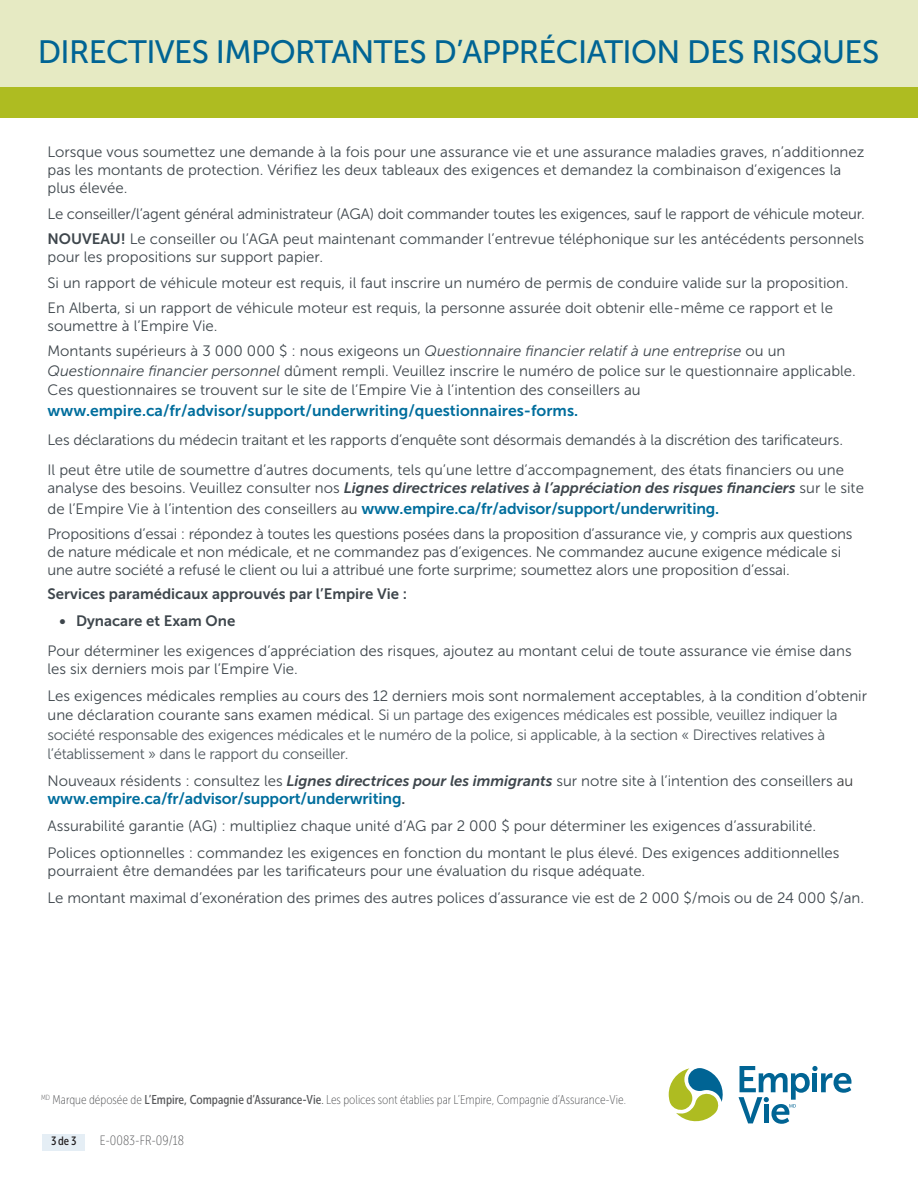
<style>
.page{position:relative;width:918px;height:1188px;background:#fff}
.page>*{position:absolute;margin:0;border:0;box-sizing:border-box;transform-origin:0 0}
.EL_Main_Header_-_Inf{font:32.25px "Museo Sans 500";letter-spacing:-.02em;color:#006494}
.t1{font:15.75px "Museo Sans 700";letter-spacing:-.01em;color:#006e9d}
.t2{font:15px/18px "Museo Sans 300";color:#3e464c}
.t3{font:15px/19.5px "Museo Sans 300";letter-spacing:-.02em;color:#515a60}
.t4{font:15px "Museo Sans 700";color:#3e464c}
.Foot_Note{font:13.5px "Museo Sans Cond 100";color:#57585a}
.Foot_Note-2{font:12.75px "Museo Sans Cond 100";color:#57585a}
.t5{font:12px "Museo Sans Cond 500";color:#231f20}
.s1{font-family:"Museo Sans 700"}
.s2{font-style:italic}
.s3{font-family:"Museo Sans 700";font-style:italic}
.s4{font-family:"Museo Sans 300";font-size:15px;color:#3e464c}
.s5{font-family:"Museo Sans 300";font-size:15px;color:#3e3e3f}
.s6{color:#3e464c}
.s7{color:#3e3e3f}
.s8{font-size:15px;color:#3e464c}
.s9{font-family:"Museo Sans Cond 500"}
.s10{font-family:"Museo Sans Cond 300"}
</style>
<div class="page">
<div style="left:0;top:0;width:918px;height:99px;background:#e6eac3"></div>
<div style="left:0;top:87px;width:918px;height:31px;background:#aebc21"></div>
<svg style="left:669px;top:1068px;width:54px;height:54px"></svg>
<svg style="left:739px;top:1066px;width:112px;height:58px"></svg>
<div style="left:42px;top:1134px;width:43px;height:16px;background:#e5eef5"></div>
<p class="EL_Main_Header_-_Inf" style="left:38px;top:34px;width:843px">DIRECTIVES IMPORTANTES D’APPRÉCIATION DES RISQUES</p>
<p class="t2" style="left:48px;top:143px;width:818px">Lorsque vous soumettez une demande à la fois pour une assurance vie et une assurance maladies graves, n’additionnez pas les montants de protection. Vérifiez les deux tableaux des exigences et demandez la combinaison d’exigences la plus élevée.</p>
<p class="t2" style="left:48px;top:205px;width:819px">Le conseiller/l’agent général administrateur (AGA) doit commander toutes les exigences, sauf le rapport de véhicule moteur.</p>
<p class="t2" style="left:48px;top:230px;width:818px"><span class="s1">NOUVEAU!</span> Le conseiller ou l’AGA peut maintenant commander l’entrevue téléphonique sur les antécédents personnels pour les propositions sur support papier.</p>
<p class="t2" style="left:48px;top:274px;width:802px">Si un rapport de véhicule moteur est requis, il faut inscrire un numéro de permis de conduire valide sur la proposition.</p>
<p class="t2" style="left:48px;top:299px;width:787px">En Alberta, si un rapport de véhicule moteur est requis, la personne assurée doit obtenir elle-même ce rapport et le soumettre à l’Empire Vie.</p>
<p class="t2" style="left:48px;top:341px;width:810px;line-height:19.5px">Montants supérieurs à 3 000 000 $ : nous exigeons un <span class="s2">Questionnaire financier relatif à une entreprise</span> ou un<br><span class="s2">Questionnaire financier personnel</span> dûment rempli. Veuillez inscrire le numéro de police sur le questionnaire applicable.<br>Ces questionnaires se trouvent sur le site de l’Empire Vie à l’intention des conseillers au</p>
<p class="t1" style="left:48px;top:402px;width:532px">www.empire.ca/fr/advisor/support/underwriting/questionnaires-forms.</p>
<p class="t2" style="left:48px;top:431px;width:797px">Les déclarations du médecin traitant et les rapports d’enquête sont désormais demandés à la discrétion des tarificateurs.</p>
<p class="t2" style="left:48px;top:461px;width:818px">Il peut être utile de soumettre d’autres documents, tels qu’une lettre d’accompagnement, des états financiers ou une analyse des besoins. Veuillez consulter nos <span class="s3">Lignes directrices relatives à l’appréciation des risques financiers</span> sur le site</p>
<p class="t1" style="left:48px;top:500px;width:673px"><span class="s4">de l’Empire Vie à l’intention des conseillers</span> <span class="s5">au</span> www.empire.ca/fr/advisor/support/underwriting.</p>
<p class="t2" style="left:48px;top:525px;width:807px">Propositions d’essai : répondez à toutes les questions posées dans la proposition d’assurance vie, y compris aux questions de nature médicale et non médicale, et ne commandez pas d’exigences. Ne commandez aucune exigence médicale si une autre société a refusé le client ou lui a attribué une forte surprime; soumettez alors une proposition d’essai.</p>
<p class="t4" style="left:48px;top:586px;width:361px">Services paramédicaux approuvés par l’Empire Vie :</p>
<p class="t4" style="left:60px;top:612px;width:177px">• Dynacare et Exam One</p>
<p class="t2" style="left:48px;top:642px;width:806px">Pour déterminer les exigences d’appréciation des risques, ajoutez au montant celui de toute assurance vie émise dans les six derniers mois par l’Empire Vie.</p>
<p class="t3" style="left:48px;top:686px;width:821px"><span class="s6">Les exigences médicales remplies au cours des 12 derniers mois sont normalement acceptables, à la condition d’obtenir une déclaration courante sans examen médical.</span> Si un partage des exigences médicales est possible, veuillez indiquer la société responsable des exigences médicales et le numéro de la police, si applicable, à la section « Directives relatives à l’établissement » dans le rapport du conseiller.</p>
<p class="t2" style="left:48px;top:772px;width:807px">Nouveaux résidents : consultez les <span class="s3">Lignes directrices pour les immigrants</span> sur notre site à l’intention des conseillers <span class="s7">au</span></p>
<p class="t1" style="left:48px;top:790px;width:359px">www.empire.ca/fr/advisor/support/underwriting<span class="s8">.</span></p>
<p class="t2" style="left:48px;top:817px;width:770px">Assurabilité garantie (AG) : multipliez chaque unité d’AG par 2 000 $ pour déterminer les exigences d’assurabilité.</p>
<p class="t2" style="left:48px;top:844px;width:793px">Polices optionnelles : commandez les exigences en fonction du montant le plus élevé. Des exigences additionnelles pourraient être demandées par les tarificateurs pour une évaluation du risque adéquate.</p>
<p class="t2" style="left:48px;top:889px;width:818px">Le montant maximal d’exonération des primes des autres polices d’assurance vie est de 2 000 $/mois ou de 24 000 $/an.</p>
<p class="Foot_Note-2" style="left:41px;top:1093px;width:586px"><sup>MD</sup> Marque déposée de <span class="s9">L’Empire, Compagnie d’Assurance-Vie</span><span class="s10">.</span> Les polices sont établies par L’Empire, Compagnie d’Assurance-Vie.</p>
<p class="t5" style="left:51px;top:1135px;width:27px">3 de 3</p>
<p class="Foot_Note" style="left:100px;top:1133px;width:86px">E-0083-FR-09/18</p>
</div>
